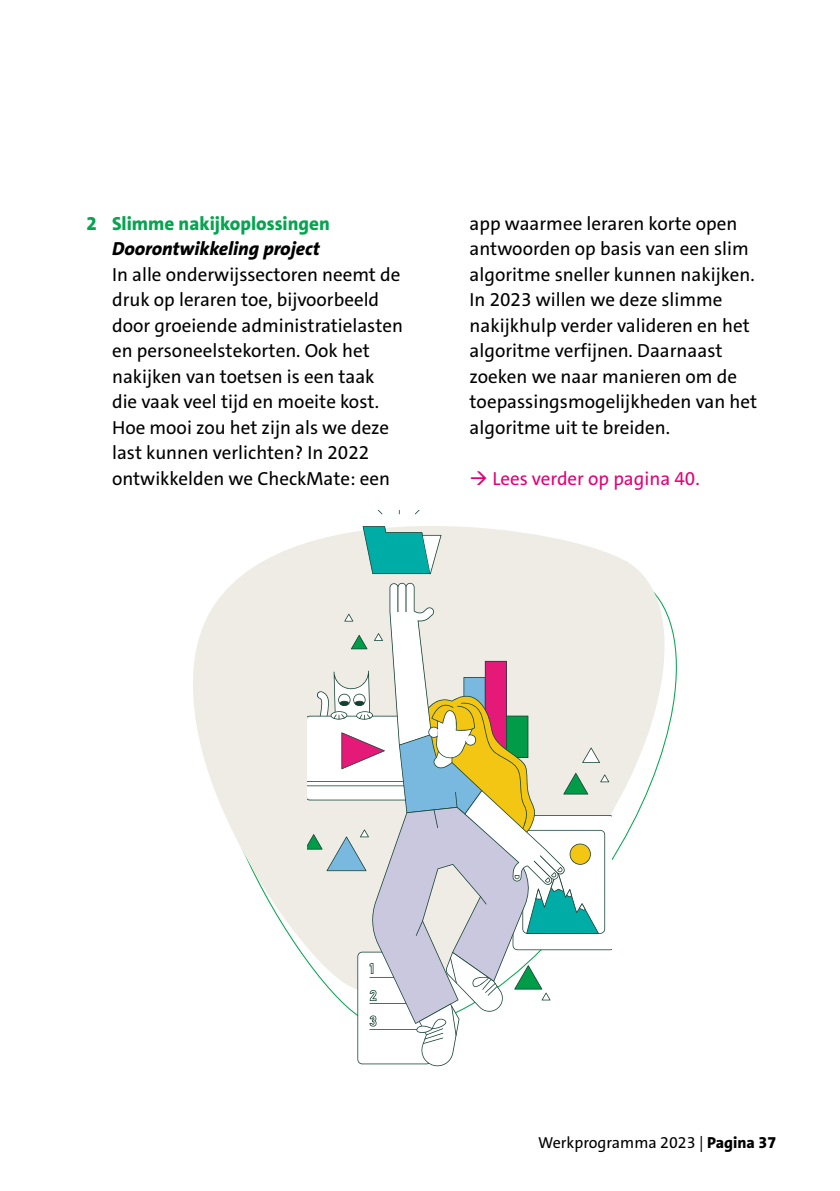
<style>
.page{position:relative;width:840px;height:1191px;background:#fff}
.page>*{position:absolute;margin:0;border:0;box-sizing:border-box;transform-origin:0 0}
.t1{font:19px/25.6px "The Sans Cito";color:#000}
.t2{font:800 19px "The Sans Cito";color:#05a550}
.t3{font:italic 800 19px "The Sans Cito";color:#000}
.t4{font:19px "The Sans Cito";color:#e30075}
.t5{font:16px "The Sans Cito";color:#000}
.s1{font-weight:800}
</style>
<div class="page">
<svg style="left:193px;top:510px;width:477px;height:453px;fill:#eeece4"></svg>
<svg style="left:362px;top:526px;width:79px;height:48px;background:#4cbcb6"></svg>
<svg style="left:370px;top:510px;width:12px;height:4px"></svg>
<svg style="left:414px;top:510px;width:12px;height:4px"></svg>
<svg style="left:308px;top:583px;width:303px;height:483px"></svg>
<p class="t2" style="left:86px;top:211px;width:245px">2 Slimme nakijkoplossingen</p>
<p class="t3" style="left:112px;top:237px;width:209px">Doorontwikkeling project</p>
<p class="t1" style="left:112px;top:262px;width:292px">In alle onderwijssectoren neemt de druk op leraren toe, bijvoorbeeld door groeiende administratielasten en personeelstekorten. Ook het nakijken van toetsen is een taak die vaak veel tijd en moeite kost.<br>Hoe mooi zou het zijn als we deze last kunnen verlichten? In 2022 ontwikkelden we CheckMate: een</p>
<p class="t1" style="left:469px;top:211px;width:289px">app waarmee leraren korte open antwoorden op basis van een slim algoritme sneller kunnen nakijken.<br>In 2023 willen we deze slimme nakijkhulp verder valideren en het algoritme verfijnen. Daarnaast zoeken we naar manieren om de toepassingsmogelijkheden van het algoritme uit te breiden.</p>
<p class="t4" style="left:469px;top:466px;width:231px">→ Lees verder op pagina 40.</p>
<p class="t5" style="left:538px;top:1132px;width:239px">Werkprogramma 2023 | <span class="s1">Pagina 37</span></p>
</div>
